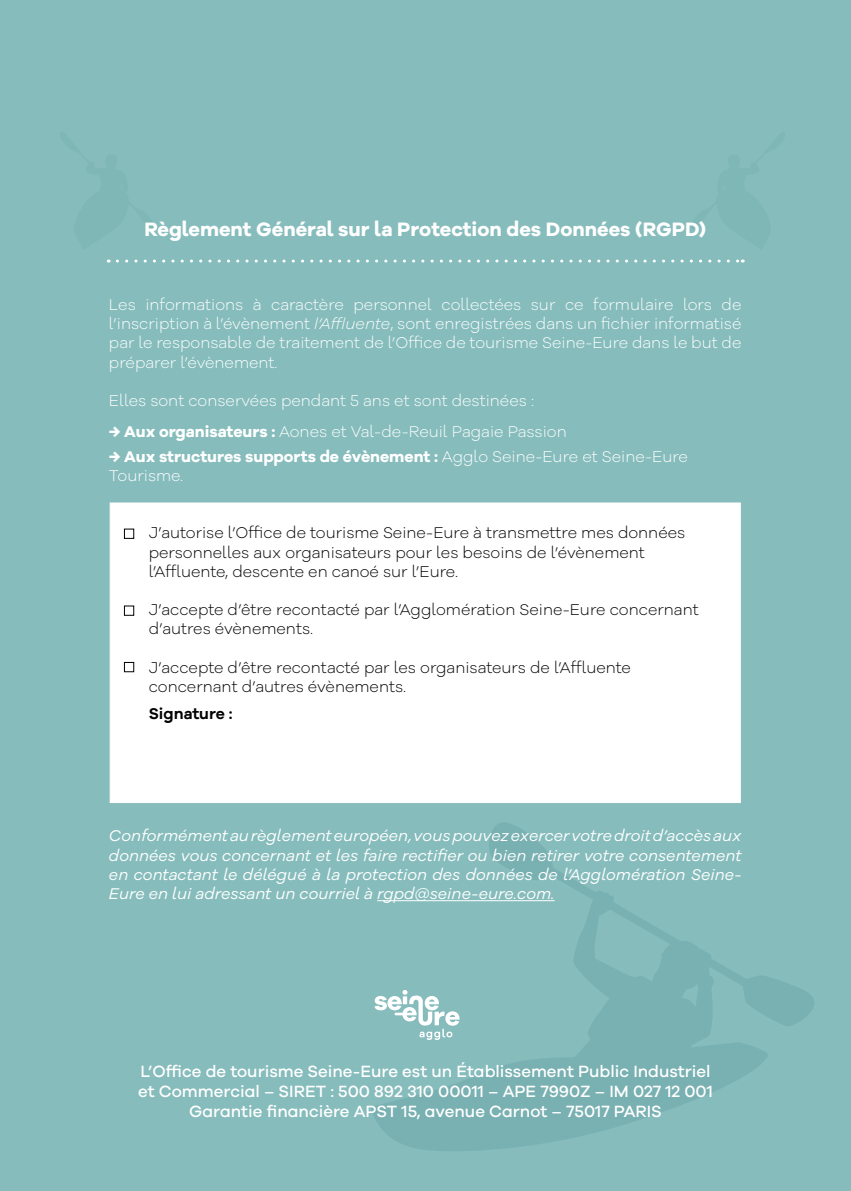
<style>
.page{position:relative;width:851px;height:1191px;background:#fff}
.page>*{position:absolute;margin:0;border:0;box-sizing:border-box;transform-origin:0 0}
.t1{font:700 20px "Galano Grotesque Alt";color:#fff}
.t2{font:500 16.8px/20.2px "Galano Grotesque";color:#fff;text-align:center}
.t3{font:300 16px/19.2px "Galano Grotesque Alt";color:#fff;text-align:justify}
.t4{font:300 16px/19.2px "Galano Grotesque Alt";color:#000}
.t5{font:italic 16px/19.2px "Galano Grotesque Alt";color:#fff;text-align:justify}
.t6{font:600 16px "Galano Grotesque Alt";color:#000}
.s1{font-family:"Galano Grotesque";font-style:italic}
.s2{font-weight:700}
</style>
<div class="page">
<div style="left:0;top:0;width:850px;height:1191px;background:#86bcbc"></div>
<svg style="left:371px;top:823px;width:443px;height:328px"></svg>
<div style="left:110px;top:502px;width:630px;height:301px;background:#fff;border:1px solid #fff"></div>
<hr style="left:377px;top:900px;width:177px;height:1px;background:#fff">
<svg style="left:117px;top:259px;width:626px;height:3px"></svg>
<div style="left:124px;top:605px;width:10px;height:11px;border:1px solid #000"></div>
<div style="left:124px;top:528px;width:10px;height:11px;border:1px solid #000"></div>
<div style="left:124px;top:662px;width:10px;height:10px;border:1px solid #000"></div>
<svg style="left:374px;top:990px;width:85px;height:50px"></svg>
<p class="t1" style="left:144px;top:216px;width:563px">Règlement Général sur la Protection des Données (RGPD)</p>
<p class="t3" style="left:109px;top:294px;width:634px">Les informations à caractère personnel collectées sur ce formulaire lors de l’inscription à l’évènement <span class="s1">l’Affluente</span>, sont enregistrées dans un fichier informatisé par le responsable de traitement de l’Office de tourisme Seine-Eure dans le but de préparer l’évènement.</p>
<p class="t3" style="left:109px;top:390px;width:426px">Elles sont conservées pendant 5 ans et sont destinées :</p>
<p class="t3" style="left:109px;top:421px;width:459px"><span class="s2">→ Aux organisateurs :</span> Aones et Val-de-Reuil Pagaie Passion</p>
<p class="t3" style="left:109px;top:446px;width:580px"><span class="s2">→ Aux structures supports de évènement :</span> Agglo Seine-Eure et Seine-Eure<br>Tourisme.</p>
<p class="t4" style="left:149px;top:523px;width:538px">J’autorise l’Office de tourisme Seine-Eure à transmettre mes données personnelles aux organisateurs pour les besoins de l’évènement l’Affluente, descente en canoé sur l’Eure.</p>
<p class="t4" style="left:149px;top:599px;width:551px">J’accepte d’être recontacté par l’Agglomération Seine-Eure concernant d’autres évènements.</p>
<p class="t4" style="left:149px;top:657px;width:484px">J’accepte d’être recontacté par les organisateurs de l’Affluente concernant d’autres évènements.</p>
<p class="t6" style="left:149px;top:703px;width:85px">Signature :</p>
<p class="t5" style="left:109px;top:826px;width:634px">Conformément au règlement européen, vous pouvez exercer votre droit d’accès aux données vous concernant et les faire rectifier ou bien retirer votre consentement en contactant le délégué à la protection des données de l’Agglomération Seine-Eure en lui adressant un courriel à rgpd@seine-eure.com.</p>
<p class="t2" style="left:138px;top:1060px;width:576px">L’Office de tourisme Seine-Eure est un Établissement Public Industriel et Commercial – SIRET : 500 892 310 00011 – APE 7990Z – IM 027 12 001<br>Garantie financière APST 15, avenue Carnot – 75017 PARIS</p>
</div>
